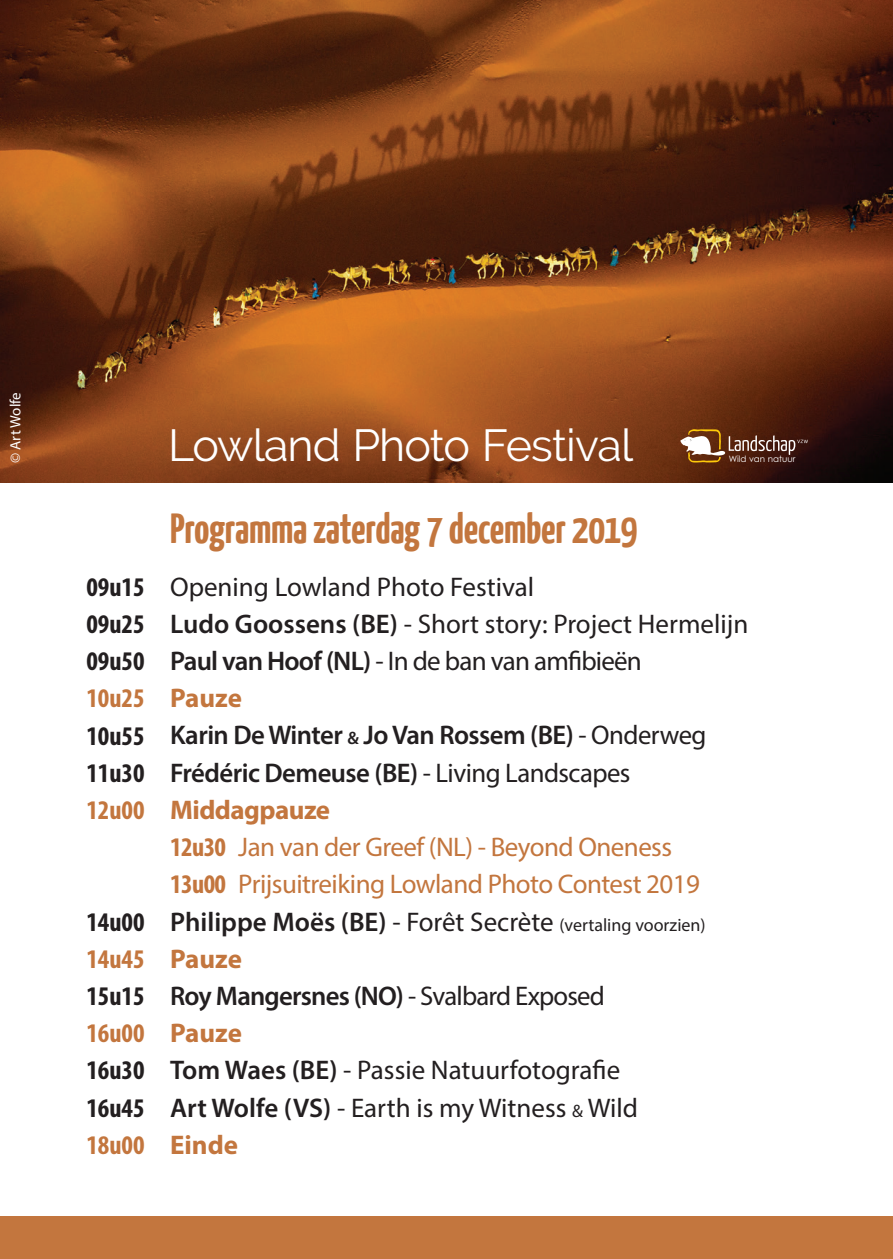
<style>
.page{position:relative;width:893px;height:1259px;background:#fff}
.page>*{position:absolute;margin:0;border:0;box-sizing:border-box;transform-origin:0 0}
.t1{font:44.7px "Raleway";letter-spacing:-.02em;color:#fff}
.t2{font:700 42px "Yanone Kaffeesatz";letter-spacing:-.005em;color:#c3763e}
.t3{font:27px/37.2px "Myriad Pro";color:#231f20}
.t4{font:600 27px "Myriad Pro";letter-spacing:-.02em;color:#231f20}
.t5{font:27px "Myriad Pro";letter-spacing:-.02em;color:#c3763e}
.t6{font:27px "Myriad Pro";letter-spacing:-.03em;color:#231f20}
.t7{font:700 27px "Myriad Pro";letter-spacing:-.02em;color:#c3763e}
.t8{font:700 condensed 27px "Myriad Pro";color:#c3763e}
.t9{font:18px "Myriad Pro";color:#231f20}
.t10{font:15px "Myriad Pro";color:#fff}
.t11{font:8.7px "Century Gothic";color:#fff}
.s1{font-weight:700;font-stretch:condensed}
.s2{font-weight:600}
.s3{font-stretch:normal}
.s4{font-size:18px}
.s5{font-weight:400}
.s6{font-stretch:condensed}
.s7{font-weight:700;font-stretch:condensed;font-size:27px}
.s8{font-weight:600;font-size:27px}
.s9{font-size:27px}
.s10{font-weight:700;font-stretch:condensed;color:#c3763e}
.s11{font-weight:700;color:#c3763e}
</style>
<div class="page">
<div style="left:0;top:1216px;width:893px;height:43px;background:#c3763e"></div>
<img style="left:0;top:0;width:893px;height:483px">
<svg style="left:680px;top:429px;width:128px;height:34px;background:#734c37"></svg>
<p class="t10" style="left:6px;top:463px;width:73px;rotate:-90deg">© Art Wolfe</p>
<h1 class="t1" style="left:168px;top:419px;width:467px">Lowland Photo Festival</h1>
<p class="t11" style="left:729px;top:453px;width:68px">Wild van natuur</p>
<h2 class="t2" style="left:170px;top:503px;width:469px">Programma zaterdag 7 december 2019</h2>
<p class="t3" style="left:86px;top:567px;width:449px"><span class="s1">09u15</span> Opening Lowland Photo Festival</p>
<p class="t3" style="left:86px;top:605px;width:663px"><span class="s1">09u25</span> <span class="s2">Ludo Goossens (BE)</span> - Short story: Project Hermelijn</p>
<p class="t6" style="left:86px;top:644px;width:557px"><span class="s1">09u50</span> <span class="s2">Paul van Hoof (NL)</span> - In de ban van amfibieën</p>
<p class="t8" style="left:86px;top:681px;width:157px">10u25 <span class="s3">Pauze</span></p>
<p class="t4" style="left:86px;top:718px;width:622px"><span class="s1">10u55</span> Karin De Winter <span class="s4">&amp;</span> Jo Van Rossem (BE) <span class="s5">- Onderweg</span></p>
<p class="t4" style="left:86px;top:755px;width:546px"><span class="s1">11u30</span> Frédéric Demeuse (BE) <span class="s5">- Living Landscapes</span></p>
<p class="t7" style="left:86px;top:792px;width:245px"><span class="s6">12u00</span> Middagpauze</p>
<p class="t5" style="left:170px;top:830px;width:504px"><span class="s1">12u30</span> Jan van der Greef (NL) - Beyond Oneness</p>
<p class="t5" style="left:170px;top:867px;width:531px"><span class="s1">13u00</span> Prijsuitreiking Lowland Photo Contest 2019</p>
<p class="t9" style="left:86px;top:913px;width:621px"><span class="s7">14u00</span> <span class="s8">Philippe Moës (BE)</span> <span class="s9">- Forêt Secrète</span> (vertaling voorzien)</p>
<p class="t3" style="left:86px;top:939px;width:553px"><span class="s10">14u45</span> <span class="s11">Pauze<br></span><span class="s1">15u15</span> <span class="s2">Roy Mangersnes (NO)</span> - Svalbard Exposed<br><span class="s10">16u00</span> <span class="s11">Pauze<br></span><span class="s1">16u30</span> <span class="s2">Tom Waes (BE)</span> - Passie Natuurfotografie<br><span class="s1">16u45</span> <span class="s2">Art Wolfe (VS)</span> - Earth is my Witness <span class="s4">&amp;</span> Wild<br><span class="s10">18u00</span> <span class="s11">Einde</span></p>
</div>
